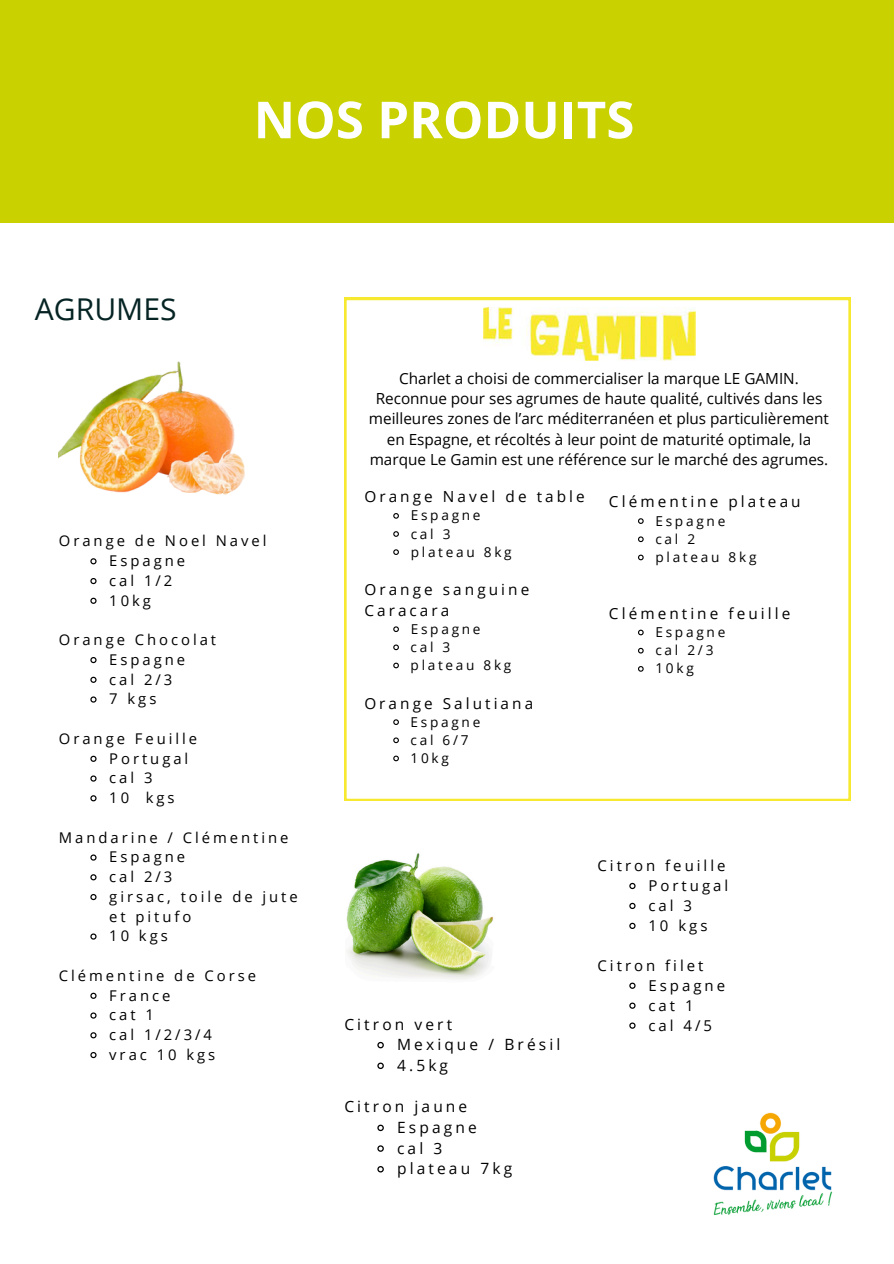
<style>
.page{position:relative;width:894px;height:1264px;background:#fff}
.page>*{position:absolute;margin:0;border:0;box-sizing:border-box;transform-origin:0 0}
.t1{font:700 51px "Open Sans";color:#fff}
.t2{font:30px "Open Sans";color:#062424}
.t3{font:15.45px "Open Sans";letter-spacing:.2em;color:#000}
.t4{font:15.3px/20.4px "Open Sans";color:#000;text-align:center}
.t5{font:15.3px/20.4px "Open Sans";letter-spacing:.2em;color:#000}
.t6{font:15px "Open Sans";letter-spacing:.2em;color:#000}
.t7{font:14.85px/19.8px "Open Sans";letter-spacing:.2em;color:#000}
.t8{font:13.65px "Open Sans";letter-spacing:.2em;color:#000}
</style>
<div class="page">
<img style="left:59px;top:361px;width:186px;height:134px">
<svg style="left:344px;top:298px;width:506px;height:502px"></svg>
<svg style="left:392px;top:512px;width:7px;height:7px"></svg>
<svg style="left:392px;top:530px;width:7px;height:7px"></svg>
<svg style="left:392px;top:548px;width:7px;height:8px"></svg>
<svg style="left:392px;top:625px;width:7px;height:8px"></svg>
<svg style="left:392px;top:643px;width:7px;height:8px"></svg>
<svg style="left:392px;top:661px;width:7px;height:8px"></svg>
<svg style="left:392px;top:718px;width:7px;height:8px"></svg>
<svg style="left:392px;top:736px;width:7px;height:8px"></svg>
<svg style="left:392px;top:754px;width:7px;height:8px"></svg>
<svg style="left:637px;top:517px;width:7px;height:8px"></svg>
<svg style="left:637px;top:535px;width:7px;height:8px"></svg>
<svg style="left:637px;top:553px;width:7px;height:8px"></svg>
<svg style="left:637px;top:628px;width:7px;height:8px"></svg>
<svg style="left:637px;top:647px;width:7px;height:7px"></svg>
<svg style="left:637px;top:665px;width:7px;height:7px"></svg>
<img style="left:483px;top:307px;width:212px;height:54px">
<svg style="left:90px;top:558px;width:7px;height:7px"></svg>
<svg style="left:90px;top:578px;width:7px;height:7px"></svg>
<svg style="left:90px;top:597px;width:7px;height:7px"></svg>
<svg style="left:90px;top:657px;width:7px;height:7px"></svg>
<svg style="left:90px;top:676px;width:7px;height:7px"></svg>
<svg style="left:90px;top:696px;width:7px;height:7px"></svg>
<svg style="left:90px;top:755px;width:7px;height:7px"></svg>
<svg style="left:90px;top:775px;width:7px;height:7px"></svg>
<svg style="left:90px;top:795px;width:7px;height:7px"></svg>
<svg style="left:90px;top:854px;width:7px;height:7px"></svg>
<svg style="left:90px;top:874px;width:7px;height:7px"></svg>
<svg style="left:90px;top:894px;width:7px;height:7px"></svg>
<svg style="left:90px;top:933px;width:7px;height:7px"></svg>
<svg style="left:90px;top:992px;width:7px;height:7px"></svg>
<svg style="left:90px;top:1012px;width:7px;height:7px"></svg>
<svg style="left:90px;top:1032px;width:7px;height:7px"></svg>
<svg style="left:90px;top:1052px;width:7px;height:7px"></svg>
<svg style="left:629px;top:882px;width:7px;height:8px"></svg>
<svg style="left:629px;top:902px;width:7px;height:7px"></svg>
<svg style="left:629px;top:922px;width:7px;height:7px"></svg>
<svg style="left:629px;top:982px;width:7px;height:7px"></svg>
<svg style="left:629px;top:1002px;width:7px;height:7px"></svg>
<svg style="left:629px;top:1022px;width:7px;height:7px"></svg>
<img style="left:346px;top:853px;width:147px;height:126px">
<svg style="left:377px;top:1041px;width:7px;height:8px"></svg>
<svg style="left:377px;top:1062px;width:7px;height:8px"></svg>
<svg style="left:377px;top:1124px;width:7px;height:8px"></svg>
<svg style="left:377px;top:1145px;width:7px;height:7px"></svg>
<svg style="left:377px;top:1166px;width:7px;height:7px"></svg>
<img style="left:713px;top:1112px;width:120px;height:104px">
<div style="left:0;top:0;width:893px;height:222px;background:#c9d200"></div>
<h2 class="t2" style="left:35px;top:288px;width:143px">AGRUMES</h2>
<p class="t1" style="left:253px;top:84px;width:382px">NOS PRODUITS</p>
<p class="t4" style="left:369px;top:367px;width:461px">Charlet a choisi de commercialiser la marque LE GAMIN.<br>Reconnue pour ses agrumes de haute qualité, cultivés dans les meilleures zones de l’arc méditerranéen et plus particulièrement en Espagne, et récoltés à leur point de maturité optimale, la marque Le Gamin est une référence sur le marché des agrumes.</p>
<p class="t7" style="left:59px;top:531px;width:209px">Orange de Noel Navel</p>
<h3 class="t7" style="left:109px;top:550px;width:77px">Espagne</h3>
<p class="t7" style="left:109px;top:570px;width:64px">cal 1/2</p>
<p class="t7" style="left:109px;top:590px;width:43px">10kg</p>
<p class="t7" style="left:59px;top:629px;width:159px">Orange Chocolat</p>
<h3 class="t7" style="left:109px;top:649px;width:77px">Espagne</h3>
<p class="t7" style="left:109px;top:669px;width:64px">cal 2/3</p>
<p class="t7" style="left:109px;top:688px;width:49px">7 kgs</p>
<p class="t7" style="left:59px;top:728px;width:140px">Orange Feuille</p>
<h3 class="t7" style="left:109px;top:748px;width:81px">Portugal</h3>
<p class="t7" style="left:109px;top:767px;width:45px">cal 3</p>
<p class="t7" style="left:109px;top:787px;width:67px">10 kgs</p>
<p class="t7" style="left:59px;top:827px;width:231px">Mandarine / Clémentine</p>
<h3 class="t7" style="left:109px;top:846px;width:77px">Espagne</h3>
<p class="t7" style="left:109px;top:866px;width:64px">cal 2/3</p>
<p class="t7" style="left:109px;top:886px;width:190px">girsac, toile de jute et pitufo</p>
<p class="t7" style="left:109px;top:925px;width:60px">10 kgs</p>
<p class="t7" style="left:59px;top:965px;width:198px">Clémentine de Corse</p>
<h3 class="t7" style="left:109px;top:985px;width:63px">France</h3>
<p class="t7" style="left:109px;top:1004px;width:46px">cat 1</p>
<p class="t7" style="left:109px;top:1024px;width:104px">cal 1/2/3/4</p>
<p class="t7" style="left:109px;top:1044px;width:107px">vrac 10 kgs</p>
<p class="t5" style="left:364px;top:486px;width:222px">Orange Navel de table</p>
<p class="t8" style="left:410px;top:506px;width:71px">Espagne</p>
<h3 class="t8" style="left:410px;top:524px;width:41px">cal 3</h3>
<p class="t8" style="left:410px;top:542px;width:102px">plateau 8kg</p>
<p class="t5" style="left:364px;top:579px;width:166px">Orange sanguine<br>Caracara</p>
<p class="t8" style="left:410px;top:619px;width:71px">Espagne</p>
<h3 class="t8" style="left:410px;top:637px;width:41px">cal 3</h3>
<p class="t8" style="left:410px;top:655px;width:102px">plateau 8kg</p>
<p class="t5" style="left:364px;top:692px;width:170px">Orange Salutiana</p>
<p class="t8" style="left:410px;top:712px;width:71px">Espagne</p>
<h3 class="t8" style="left:410px;top:730px;width:59px">cal 6/7</h3>
<p class="t8" style="left:410px;top:748px;width:40px">10kg</p>
<p class="t5" style="left:608px;top:491px;width:193px">Clémentine plateau</p>
<p class="t8" style="left:655px;top:511px;width:71px">Espagne</p>
<h3 class="t8" style="left:655px;top:529px;width:41px">cal 2</h3>
<p class="t8" style="left:655px;top:547px;width:103px">plateau 8kg</p>
<p class="t5" style="left:608px;top:602px;width:183px">Clémentine feuille</p>
<p class="t8" style="left:655px;top:622px;width:71px">Espagne</p>
<h3 class="t8" style="left:655px;top:640px;width:60px">cal 2/3</h3>
<p class="t8" style="left:655px;top:659px;width:40px">10kg</p>
<p class="t6" style="left:597px;top:855px;width:129px">Citron feuille</p>
<p class="t6" style="left:648px;top:875px;width:81px">Portugal</p>
<h3 class="t6" style="left:648px;top:894px;width:45px">cal 3</h3>
<p class="t6" style="left:648px;top:914px;width:61px">10 kgs</p>
<p class="t6" style="left:597px;top:954px;width:107px">Citron filet</p>
<p class="t6" style="left:648px;top:974px;width:78px">Espagne</p>
<h3 class="t6" style="left:648px;top:994px;width:47px">cat 1</h3>
<p class="t3" style="left:344px;top:1013px;width:109px">Citron vert</p>
<p class="t6" style="left:648px;top:1014px;width:65px">cal 4/5</p>
<h3 class="t3" style="left:397px;top:1033px;width:165px">Mexique / Brésil</h3>
<p class="t3" style="left:397px;top:1054px;width:52px">4.5kg</p>
<p class="t3" style="left:344px;top:1095px;width:124px">Citron jaune</p>
<h3 class="t3" style="left:397px;top:1116px;width:81px">Espagne</h3>
<p class="t3" style="left:397px;top:1137px;width:47px">cal 3</p>
<p class="t3" style="left:397px;top:1157px;width:116px">plateau 7kg</p>
</div>
